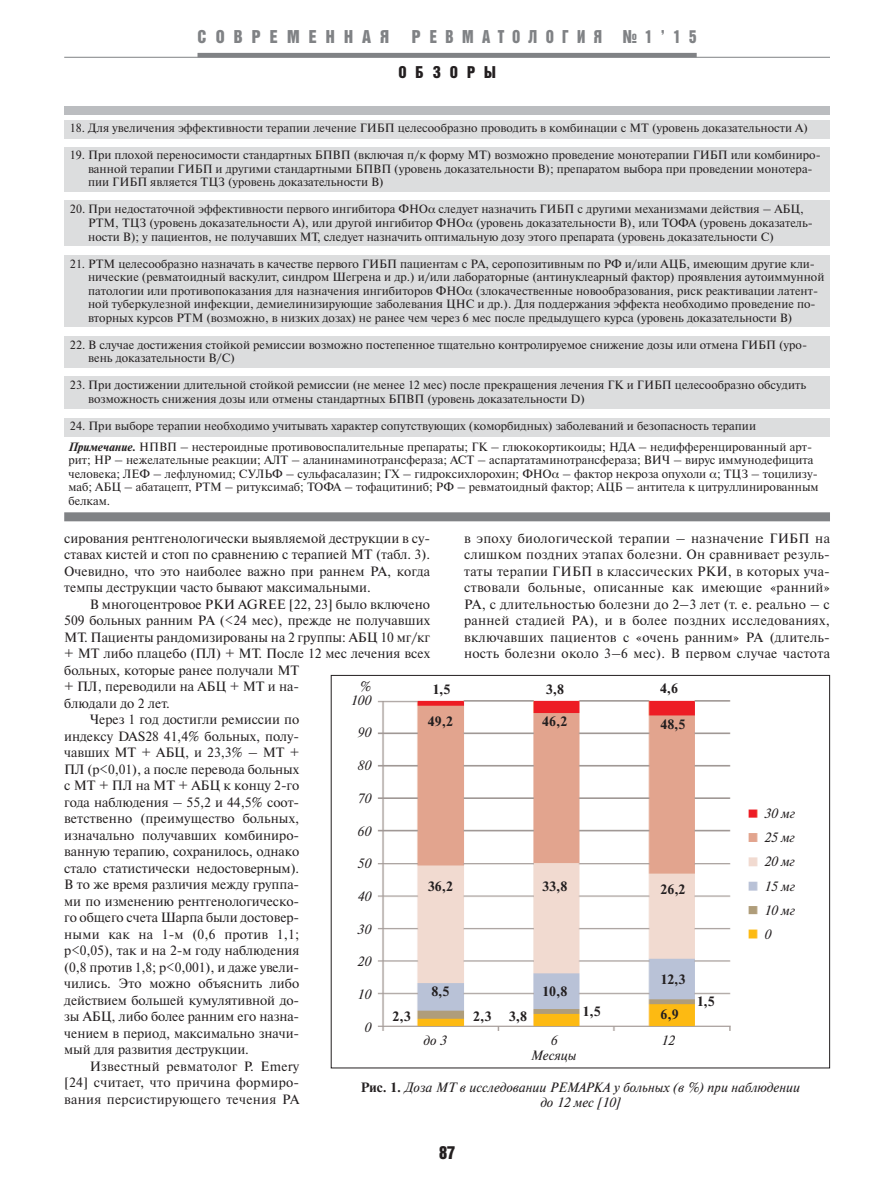
<style>
.page{position:relative;width:893px;height:1190px;background:#fff}
.page>*{position:absolute;margin:0;border:0;box-sizing:border-box;transform-origin:0 0}
.t1{font:18px "Bastion Kontrast";letter-spacing:.505em;color:#808285}
.t2{font:18px "Bastion Kontrast";color:#231f20}
.t3{font:16.5px "Bastion Kontrast";letter-spacing:.54em;color:#231f20}
.t4{font:13.5px/16.5px "Newton C";color:#231f20;text-align:justify}
.t5{font:italic 13.5px/24.2px "Newton C";color:#231f20;text-align:center}
.t6{font:13.5px "Newton C";letter-spacing:.02em;color:#231f20}
.t7{font:700 13.5px "Newton C";color:#231f20}
.t8{font:12px/13.5px "Newton C";color:#231f20}
.s1{font-weight:700;font-style:italic}
.s2{font-weight:700;font-style:normal}
</style>
<div class="page">
<hr style="left:64px;top:57px;width:766px;height:1px;background:#808285">
<hr style="left:197px;top:53px;width:499px;height:4px;background:#808285">
<div style="left:64px;top:106px;width:766px;height:9px;background:#bbbdc0"></div>
<div style="left:64px;top:120px;width:766px;height:19px;background:#dcddde"></div>
<div style="left:64px;top:512px;width:766px;height:9px;background:#808285"></div>
<div style="left:64px;top:147px;width:766px;height:45px;background:#dcddde"></div>
<div style="left:64px;top:255px;width:766px;height:72px;background:#dcddde"></div>
<div style="left:64px;top:336px;width:766px;height:32px;background:#dcddde"></div>
<div style="left:64px;top:376px;width:766px;height:32px;background:#dcddde"></div>
<div style="left:64px;top:418px;width:766px;height:19px;background:#dcddde"></div>
<div style="left:64px;top:200px;width:766px;height:46px;background:#dcddde"></div>
<img style="left:377px;top:700px;width:381px;height:331px">
<h1 class="t1" style="left:197px;top:30px;width:193px">СОВPEМЕННАЯ</h1>
<h1 class="t1" style="left:412px;top:30px;width:286px">РЕВМАТОЛОГИЯ №1’15</h1>
<h2 class="t3" style="left:398px;top:66px;width:99px">ОБЗОРЫ</h2>
<p class="t8" style="left:70px;top:123px;width:739px">18. Для увеличения эффективности терапии лечение ГИБП целесообразно проводить в комбинации с МТ (уровень доказательности А)</p>
<p class="t8" style="left:88px;top:150px;width:734px;text-indent:-18px">19. При плохой переносимости стандартных БПВП (включая п/к форму МТ) возможно проведение монотерапии ГИБП или комбиниро&shy;ванной терапии ГИБП и другими стандартными БПВП (уровень доказательности В); препаратом выбора при проведении монотера&shy;пии ГИБП является ТЦЗ (уровень доказательности В)</p>
<p class="t8" style="left:88px;top:204px;width:726px;text-indent:-18px">20. При недостаточной эффективности первого ингибитора ФНО следует назначить ГИБП с другими механизмами действия – АБЦ,<br>РТМ, ТЦЗ (уровень доказательности А), или другой ингибитор ФНО (уровень доказательности В), или ТОФА (уровень доказатель&shy;ности В); у пациентов, не получавших МТ, следует назначить оптимальную дозу этого препарата (уровень доказательности С)</p>
<p class="t8" style="left:88px;top:258px;width:737px;text-indent:-18px">21. РТМ целесообразно назначать в качестве первого ГИБП пациентам с РА, серопозитивным по РФ и/или АЦБ, имеющим другие кли&shy;нические (ревматоидный васкулит, синдром Шегрена и др.) и/или лабораторные (антинуклеарный фактор) проявления аутоиммунной патологии или противопоказания для назначения ингибиторов ФНО (злокачественные новообразования, риск реактивации латент&shy;ной туберкулезной инфекции, демиелинизирующие заболевания ЦНС и др.). Для поддержания эффекта необходимо проведение по&shy;вторных курсов РТМ (возможно, в низких дозах) не ранее чем через 6 мес после предыдущего курса (уровень доказательности В)</p>
<p class="t8" style="left:88px;top:339px;width:720px;text-indent:-18px">22. В случае достижения стойкой ремиссии возможно постепенное тщательно контролируемое снижение дозы или отмена ГИБП (уро&shy;вень доказательности B/С)</p>
<p class="t8" style="left:88px;top:379px;width:719px;text-indent:-18px">23. При достижении длительной стойкой ремиссии (не менее 12 мес) после прекращения лечения ГК и ГИБП целесообразно обсудить возможность снижения дозы или отмены стандартных БПВП (уровень доказательности D)</p>
<p class="t8" style="left:70px;top:420px;width:687px">24. При выборе терапии необходимо учитывать характер сопутствующих (коморбидных) заболеваний и безопасность терапии</p>
<p class="t8" style="left:68px;top:441px;width:751px"><span class="s1">Примечание.</span> НПВП – нестероидные противовоспалительные препараты; ГК – глюкокортикоиды; НДА – недифференцированный арт&shy;рит; НР – нежелательные реакции; АЛТ – аланинаминотрансфераза; АСТ – аспартатаминотрансфераза; ВИЧ – вирус иммунодефицита человека; ЛЕФ – лефлуномид; СУЛЬФ – сульфасалазин; ГХ – гидроксихлорохин; ФНО – фактор некроза опухоли ; ТЦЗ – тоцилизу&shy;маб; АБЦ – абатацепт, РТМ – ритуксимаб; ТОФА – тофацитиниб; РФ – ревматоидный фактор; АЦБ – антитела к цитруллинированным белкам.</p>
<p class="t4" style="left:464px;top:531px;width:367px">в эпоху биологической терапии – назначение ГИБП на слишком поздних этапах болезни. Он сравнивает резуль&shy;таты терапии ГИБП в классических РКИ, в которых уча&shy;ствовали больные, описанные как имеющие «ранний» РА, с длительностью болезни до 2–3 лет (т. е. реально – с ранней стадией РА), и в более поздних исследованиях, включавших пациентов с «очень ранним» РА (длитель&shy;ность болезни около 3–6 мес). В первом случае частота</p>
<p class="t4" style="left:64px;top:531px;width:367px">сирования рентгенологически выявляемой деструкции в су&shy;ставах кистей и стоп по сравнению с терапией МТ (табл. 3).<br>Очевидно, что это наиболее важно при раннем РА, когда темпы деструкции часто бывают максимальными.</p>
<p class="t4" style="left:90px;top:597px;width:342px">В многоцентровое РКИ AGREE [22, 23] было включено</p>
<p class="t4" style="left:64px;top:613px;width:367px">509 больных ранним РА (&lt;24 мес), прежде не получавших</p>
<p class="t4" style="left:64px;top:630px;width:367px">МТ. Пациенты рандомизированы на 2 группы: АБЦ 10 мг/кг</p>
<p class="t4" style="left:64px;top:646px;width:367px">+ МТ либо плацебо (ПЛ) + МТ. После 12 мес лечения всех</p>
<p class="t4" style="left:64px;top:663px;width:236px">больных, которые ранее получали МТ</p>
<p class="t4" style="left:64px;top:679px;width:236px">+ ПЛ, переводили на АБЦ + МТ и на-</p>
<p class="t4" style="left:64px;top:696px;width:107px">блюдали до 2 лет.</p>
<p class="t4" style="left:90px;top:712px;width:211px">Через 1 год достигли ремиссии по</p>
<p class="t4" style="left:64px;top:729px;width:236px">индексу DAS28 41,4% больных, полу-</p>
<p class="t4" style="left:64px;top:745px;width:236px">чавших МТ + АБЦ, и 23,3% – МТ +</p>
<p class="t4" style="left:64px;top:762px;width:236px">ПЛ (p&lt;0,01), а после перевода больных</p>
<p class="t4" style="left:64px;top:778px;width:236px">с МТ + ПЛ на МТ + АБЦ к концу 2-го</p>
<p class="t4" style="left:64px;top:795px;width:236px">года наблюдения – 55,2 и 44,5% соот-</p>
<p class="t4" style="left:64px;top:811px;width:236px">ветственно (преимущество больных,</p>
<p class="t4" style="left:64px;top:828px;width:236px">изначально получавших комбиниро-</p>
<p class="t4" style="left:64px;top:844px;width:236px">ванную терапию, сохранилось, однако</p>
<p class="t4" style="left:64px;top:861px;width:236px">стало статистически недостоверным).</p>
<p class="t4" style="left:64px;top:877px;width:236px">В то же время различия между группа-</p>
<p class="t4" style="left:64px;top:894px;width:236px">ми по изменению рентгенологическо-</p>
<p class="t4" style="left:64px;top:910px;width:236px">го общего счета Шарпа были достовер-</p>
<p class="t4" style="left:64px;top:927px;width:236px">ными как на 1-м (0,6 против 1,1;</p>
<p class="t4" style="left:64px;top:943px;width:236px">p&lt;0,05), так и на 2-м году наблюдения</p>
<p class="t4" style="left:64px;top:960px;width:236px">(0,8 против 1,8; p&lt;0,001), и даже увели-</p>
<p class="t4" style="left:64px;top:976px;width:236px">чились. Это можно объяснить либо</p>
<p class="t4" style="left:64px;top:993px;width:236px">действием большей кумулятивной до-</p>
<p class="t4" style="left:64px;top:1009px;width:236px">зы АБЦ, либо более ранним его назна-</p>
<p class="t4" style="left:64px;top:1026px;width:236px">чением в период, максимально значи-</p>
<p class="t4" style="left:64px;top:1042px;width:186px">мый для развития деструкции.</p>
<p class="t6" style="left:90px;top:1061px;width:211px">Известный ревматолог P. Emery</p>
<p class="t6" style="left:64px;top:1077px;width:236px">[24] считает, что причина формиро-</p>
<p class="t6" style="left:64px;top:1094px;width:236px">вания персистирующего течения РА</p>
<p class="t5" style="left:350px;top:681px;width:22px;line-height:13.5px;text-align:right">%<br>100</p>
<p class="t5" style="left:357px;top:722px;width:15px">90</p>
<p class="t5" style="left:357px;top:754px;width:15px">80</p>
<p class="t5" style="left:357px;top:787px;width:15px">70</p>
<p class="t5" style="left:357px;top:820px;width:15px">60</p>
<p class="t5" style="left:357px;top:853px;width:15px">50</p>
<p class="t5" style="left:357px;top:885px;width:15px">40</p>
<p class="t5" style="left:357px;top:918px;width:15px">30</p>
<p class="t5" style="left:357px;top:951px;width:15px">20</p>
<p class="t5" style="left:357px;top:983px;width:15px">10</p>
<p class="t5" style="left:364px;top:1016px;width:8px">0</p>
<p class="t7" style="left:546px;top:684px;width:20px">3,8</p>
<p class="t7" style="left:660px;top:683px;width:20px">4,6</p>
<p class="t7" style="left:432px;top:684px;width:20px">1,5</p>
<p class="t7" style="left:542px;top:716px;width:27px">46,2</p>
<p class="t7" style="left:428px;top:716px;width:27px">49,2</p>
<p class="t7" style="left:660px;top:719px;width:27px">48,5</p>
<p class="t5" style="left:764px;top:802px;width:32px;text-align:justify">30 мг 25 мг 20 мг 15 мг 10 мг 0</p>
<p class="t7" style="left:428px;top:881px;width:27px">36,2</p>
<p class="t7" style="left:542px;top:881px;width:27px">33,8</p>
<p class="t7" style="left:660px;top:884px;width:27px">26,2</p>
<p class="t7" style="left:660px;top:974px;width:27px">12,3</p>
<p class="t7" style="left:431px;top:986px;width:20px">8,5</p>
<p class="t7" style="left:542px;top:986px;width:27px">10,8</p>
<p class="t7" style="left:696px;top:996px;width:20px">1,5</p>
<p class="t7" style="left:508px;top:1011px;width:20px">3,8</p>
<p class="t7" style="left:582px;top:1006px;width:20px">1,5</p>
<p class="t7" style="left:660px;top:1009px;width:20px">6,9</p>
<p class="t7" style="left:392px;top:1011px;width:20px">2,3</p>
<p class="t7" style="left:473px;top:1011px;width:20px">2,3</p>
<p class="t5" style="left:423px;top:1029px;width:25px">до 3</p>
<p class="t5" style="left:550px;top:1029px;width:8px">6</p>
<p class="t5" style="left:661px;top:1029px;width:15px">12</p>
<p class="t5" style="left:531px;top:1044px;width:47px">Месяцы</p>
<p class="t5" style="left:361px;top:1080px;width:440px;line-height:15px"><span class="s2">Рис. 1.</span> Доза МТ в исследовании РЕМАРКА у больных (в %) при наблюдении до 12 мес [10]</p>
<h1 class="t2" style="left:439px;top:1145px;width:18px">87</h1>
</div>
